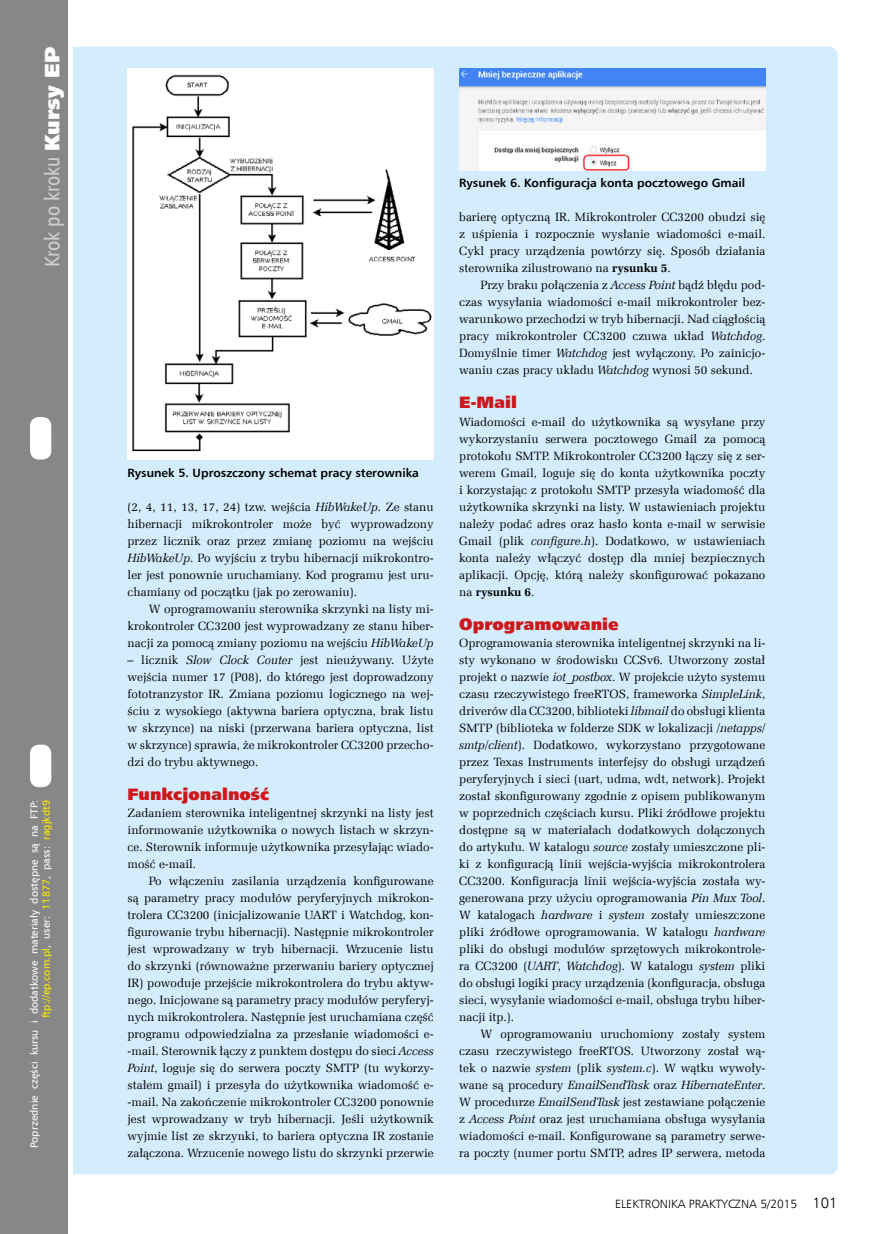
<style>
.page{position:relative;width:893px;height:1234px;background:#fff}
.page>*{position:absolute;margin:0;border:0;box-sizing:border-box;transform-origin:0 0}
.t1{font:21px "Humnst 777 Cn EU";color:#d0d0d0}
._3_Srodtytul_kurs{font:16.5px "Humnst 777 X Blk EU";color:#cd171a}
._1_Body{font:12px/17px "Zapf Ellipt EU";color:#000;text-align:justify}
._4_Podpis{font:700 12px "Humnst 777 EU";color:#000}
.t2{font:12px "Humnst 777 Lt EU";color:#000}
.t3{font:10.5px/12px "Humnst 777 EU";letter-spacing:.005em;color:#fff;text-align:right}
.s1{font-family:"Humnst 777 X Blk EU";color:#fff}
.s2{color:#ffed00}
.s3{font-style:italic}
.s4{font-weight:700}
.s5{font-size:15px}
</style>
<div class="page">
<div style="left:60px;top:47px;width:778px;height:1127px;background:#d4edfc;border-radius:9px"></div>
<div style="left:0;top:0;width:68px;height:1233px;background:#878787"></div>
<div style="left:30px;top:417px;width:21px;height:42px;background:#fff;border-radius:9px"></div>
<div style="left:30px;top:744px;width:21px;height:43px;background:#fff;border-radius:9px"></div>
<hr style="left:68px;top:0;width:4px;height:1233px;background:#fff">
<div style="left:128px;top:68px;width:306px;height:391px;background:#fff"></div>
<img style="left:132px;top:74px;width:300px;height:378px">
<img style="left:459px;top:68px;width:306px;height:102px">
<h1 class="t1" style="left:39px;top:267px;width:222px;rotate:-90deg">Krok po kroku <span class="s1">Kursy EP</span></h1>
<p class="t3" style="left:28px;top:1147px;width:350px;rotate:-90deg">Poprzednie części kursu i dodatkowe materiały dostępne są na FTP: <span class="s2">ftp://ep.com.pl</span>, user: <span class="s2">11877</span>, pass: <span class="s2">ragjkdt9</span></p>
<p class="_4_Podpis" style="left:128px;top:464px;width:293px">Rysunek 5. Uproszczony schemat pracy sterownika</p>
<p class="_1_Body" style="left:128px;top:498px;width:308px">(2, 4, 11, 13, 17, 24) tzw. wejścia <span class="s3">HibWakeUp</span>. Ze stanu hibernacji mikrokontroler może być wyprowadzony przez licznik oraz przez zmianę poziomu na wejściu <span class="s3">HibWakeUp</span>. Po wyjściu z trybu hibernacji mikrokontro&shy;ler jest ponownie uruchamiany. Kod programu jest uru&shy;chamiany od początku (jak po zerowaniu).</p>
<p class="_1_Body" style="left:128px;top:600px;width:308px;text-indent:21px">W oprogramowaniu sterownika skrzynki na listy mi&shy;krokontroler CC3200 jest wyprowadzany ze stanu hiber&shy;nacji za pomocą zmiany poziomu na wejściu <span class="s3">HibWakeUp</span></p>
<p class="_1_Body" style="left:128px;top:651px;width:308px">– licznik <span class="s3">Slow Clock Couter</span> jest nieużywany. Użyte wejścia numer 17 (P08), do którego jest doprowadzony fototranzystor IR. Zmiana poziomu logicznego na wej&shy;ściu z wysokiego (aktywna bariera optyczna, brak listu w skrzynce) na niski (przerwana bariera optyczna, list w skrzynce) sprawia, że mikrokontroler CC3200 przecho&shy;dzi do trybu aktywnego.</p>
<p class="_3_Srodtytul_kurs" style="left:128px;top:783px;width:143px">Funkcjonalność</p>
<p class="_1_Body" style="left:128px;top:804px;width:308px">Zadaniem sterownika inteligentnej skrzynki na listy jest informowanie użytkownika o nowych listach w skrzyn&shy;ce. Sterownik informuje użytkownika przesyłając wiado&shy;mość e-mail.</p>
<p class="_1_Body" style="left:128px;top:872px;width:308px;text-indent:21px">Po włączeniu zasilania urządzenia konfigurowane są parametry pracy modułów peryferyjnych mikrokon&shy;trolera CC3200 (inicjalizowanie UART i Watchdog, kon&shy;figurowanie trybu hibernacji). Następnie mikrokontroler jest wprowadzany w tryb hibernacji. Wrzucenie listu do skrzynki (równoważne przerwaniu bariery optycznej IR) powoduje przejście mikrokontrolera do trybu aktyw&shy;nego. Inicjowane są parametry pracy modułów peryferyj&shy;nych mikrokontrolera. Następnie jest uruchamiana część programu odpowiedzialna za przesłanie wiadomości e--mail. Sterownik łączy z punktem dostępu do sieci <span class="s3">Access Point</span>, loguje się do serwera poczty SMTP (tu wykorzy&shy;stałem gmail) i przesyła do użytkownika wiadomość e--mail. Na zakończenie mikrokontroler CC3200 ponownie jest wprowadzany w tryb hibernacji. Jeśli użytkownik wyjmie list ze skrzynki, to bariera optyczna IR zostanie załączona. Wrzucenie nowego listu do skrzynki przerwie</p>
<p class="_4_Podpis" style="left:459px;top:175px;width:288px">Rysunek 6. Konfiguracja konta pocztowego Gmail</p>
<p class="_1_Body" style="left:459px;top:209px;width:308px">barierę optyczną IR. Mikrokontroler CC3200 obudzi się z uśpienia i rozpocznie wysłanie wiadomości e-mail.<br>Cykl pracy urządzenia powtórzy się. Sposób działania sterownika zilustrowano na <span class="s4">rysunku 5</span>.</p>
<p class="_1_Body" style="left:459px;top:277px;width:308px;text-indent:21px">Przy braku połączenia z <span class="s3">Access Point</span> bądź błędu pod&shy;czas wysyłania wiadomości e-mail mikrokontroler bez&shy;warunkowo przechodzi w tryb hibernacji. Nad ciągłością pracy mikrokontroler CC3200 czuwa układ <span class="s3">Watchdog</span>.<br>Domyślnie timer <span class="s3">Watchdog</span> jest wyłączony. Po zainicjo&shy;waniu czas pracy układu <span class="s3">Watchdog</span> wynosi 50 sekund.</p>
<p class="_3_Srodtytul_kurs" style="left:459px;top:392px;width:59px">E-Mail</p>
<p class="_1_Body" style="left:459px;top:413px;width:308px">Wiadomości e-mail do użytkownika są wysyłane przy wykorzystaniu serwera pocztowego Gmail za pomocą protokołu SMTP. Mikrokontroler CC3200 łączy się z ser&shy;werem Gmail, loguje się do konta użytkownika poczty i korzystając z protokołu SMTP przesyła wiadomość dla użytkownika skrzynki na listy. W ustawieniach projektu należy podać adres oraz hasło konta e-mail w serwisie Gmail (plik <span class="s3">configure.h</span>). Dodatkowo, w ustawieniach konta należy włączyć dostęp dla mniej bezpiecznych aplikacji. Opcję, którą należy skonfigurować pokazano na <span class="s4">rysunku 6</span>.</p>
<p class="_3_Srodtytul_kurs" style="left:459px;top:613px;width:161px">Oprogramowanie</p>
<p class="_1_Body" style="left:459px;top:634px;width:308px">Oprogramowania sterownika inteligentnej skrzynki na li&shy;sty wykonano w środowisku CCSv6. Utworzony został projekt o nazwie <span class="s3">iot_postbox</span>. W projekcie użyto systemu czasu rzeczywistego freeRTOS, frameworka <span class="s3">SimpleLink</span>, driverów dla CC3200, biblioteki <span class="s3">libmail</span> do obsługi klienta SMTP (biblioteka w folderze SDK w lokalizacji <span class="s3">/netapps/ smtp/client</span>). Dodatkowo, wykorzystano przygotowane przez Texas Instruments interfejsy do obsługi urządzeń peryferyjnych i sieci (uart, udma, wdt, network). Projekt został skonfigurowany zgodnie z opisem publikowanym w poprzednich częściach kursu. Pliki źródłowe projektu dostępne są w materiałach dodatkowych dołączonych do artykułu. W katalogu <span class="s3">source</span> zostały umieszczone pli&shy;ki z konfiguracją linii wejścia-wyjścia mikrokontrolera CC3200. Konfiguracja linii wejścia-wyjścia została wy&shy;generowana przy użyciu oprogramowania <span class="s3">Pin Mux Tool</span>.<br>W katalogach <span class="s3">hardware</span> i <span class="s3">system</span> zostały umieszczone pliki źródłowe oprogramowania. W katalogu <span class="s3">hardware </span>pliki do obsługi modułów sprzętowych mikrokontrole&shy;ra CC3200 (<span class="s3">UART</span>, <span class="s3">Watchdog</span>). W katalogu <span class="s3">system</span> pliki do obsługi logiki pracy urządzenia (konfiguracja, obsługa sieci, wysyłanie wiadomości e-mail, obsługa trybu hiber&shy;nacji itp.).</p>
<p class="_1_Body" style="left:459px;top:1025px;width:308px;text-indent:21px">W oprogramowaniu uruchomiony zostały system czasu rzeczywistego freeRTOS. Utworzony został wą&shy;tek o nazwie <span class="s3">system</span> (plik <span class="s3">system.c</span>). W wątku wywoły&shy;wane są procedury <span class="s3">EmailSendTask</span> oraz <span class="s3">HibernateEnter</span>.<br>W procedurze <span class="s3">EmailSendTask</span> jest zestawiane połączenie z <span class="s3">Access Point</span> oraz jest uruchamiana obsługa wysyłania wiadomości e-mail. Konfigurowane są parametry serwe&shy;ra poczty (numer portu SMTP, adres IP serwera, metoda</p>
<p class="t2" style="left:615px;top:1196px;width:224px">ELEKTRONIKA PRAKTYCZNA 5/2015 <span class="s5">101</span></p>
</div>
